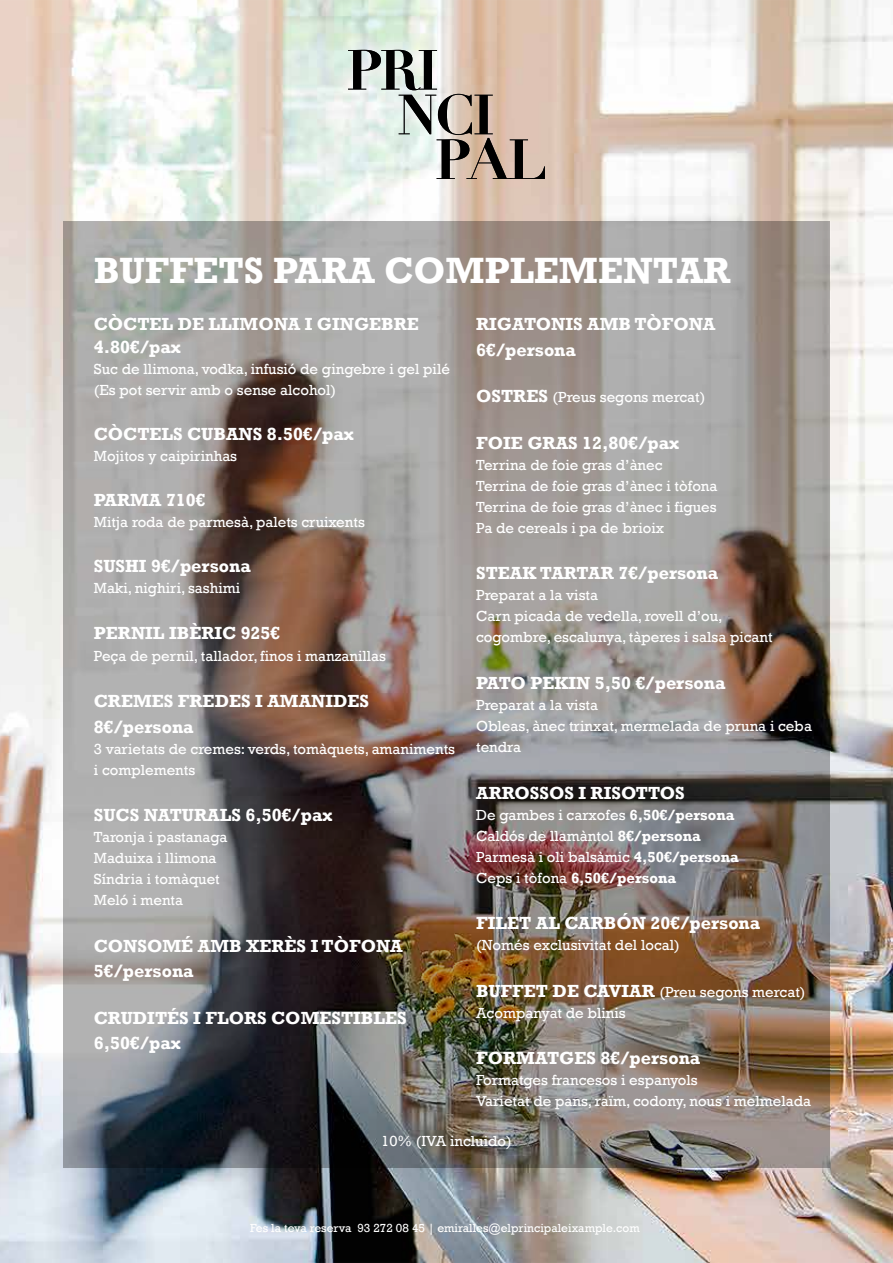
<style>
.page{position:relative;width:893px;height:1263px;background:#fff}
.page>*{position:absolute;margin:0;border:0;box-sizing:border-box;transform-origin:0 0}
.t1{font:700 37.5px "Rockwell";color:#fff}
.t2{font:700 18px/25.5px "Rockwell";color:#fff}
.t3{font:15px/21px "Rockwell";color:#fff}
.t4{font:12px "Rockwell";color:#fff}
.s1{font-weight:700;font-size:18px}
.s2{font-weight:700}
</style>
<div class="page">
<img style="left:0;top:0;width:893px;height:1263px">
<img style="left:63px;top:221px;width:767px;height:947px">
<svg style="left:348px;top:50px;width:197px;height:129px;background:#bdb5ac"></svg>
<h1 class="t1" style="left:94px;top:248px;width:638px">BUFFETS PARA COMPLEMENTAR</h1>
<p class="t2" style="left:94px;top:313px;width:327px;line-height:22.5px">CÒCTEL DE LLIMONA I GINGEBRE<br>4.80€/pax</p>
<p class="t3" style="left:94px;top:359px;width:358px">Suc de llimona, vodka, infusió de gingebre i gel pilé (Es pot servir amb o sense alcohol)</p>
<p class="t2" style="left:94px;top:421px;width:262px">CÒCTELS CUBANS 8.50€/pax</p>
<p class="t3" style="left:94px;top:446px;width:145px">Mojitos y caipirinhas</p>
<p class="t2" style="left:94px;top:487px;width:113px">PARMA 710€</p>
<p class="t3" style="left:94px;top:512px;width:272px">Mitja roda de parmesà, palets cruixents</p>
<p class="t2" style="left:94px;top:553px;width:159px">SUSHI 9€/persona</p>
<p class="t3" style="left:94px;top:578px;width:148px">Maki, nighiri, sashimi</p>
<p class="t2" style="left:94px;top:621px;width:188px">PERNIL IBÈRIC 925€</p>
<p class="t3" style="left:94px;top:645px;width:294px">Peça de pernil, tallador, finos i manzanillas</p>
<p class="t2" style="left:94px;top:688px;width:277px">CREMES FREDES I AMANIDES<br>8€/persona</p>
<p class="t3" style="left:94px;top:738px;width:363px">3 varietats de cremes: verds, tomàquets, amaniments i complements</p>
<p class="t2" style="left:94px;top:802px;width:240px">SUCS NATURALS 6,50€/pax</p>
<p class="t3" style="left:94px;top:827px;width:135px">Taronja i pastanaga<br>Maduixa i llimona<br>Síndria i tomàquet<br>Meló i menta</p>
<p class="t2" style="left:94px;top:933px;width:310px">CONSOMÉ AMB XERÈS I TÒFONA<br>5€/persona</p>
<p class="t2" style="left:94px;top:1005px;width:314px">CRUDITÉS I FLORS COMESTIBLES<br>6,50€/pax</p>
<p class="t2" style="left:476px;top:312px;width:241px">RIGATONIS AMB TÒFONA<br>6€/persona</p>
<p class="t3" style="left:476px;top:387px;width:231px"><span class="s1">OSTRES</span> (Preus segons mercat)</p>
<p class="t2" style="left:476px;top:430px;width:205px">FOIE GRAS 12,80€/pax</p>
<p class="t3" style="left:476px;top:455px;width:243px">Terrina de foie gras d’ànec<br>Terrina de foie gras d’ànec i tòfona<br>Terrina de foie gras d’ànec i figues<br>Pa de cereals i pa de brioix</p>
<p class="t2" style="left:476px;top:561px;width:244px">STEAK TARTAR 7€/persona</p>
<p class="t3" style="left:476px;top:585px;width:298px">Preparat a la vista<br>Carn picada de vedella, rovell d’ou, cogombre, escalunya, tàperes i salsa picant</p>
<p class="t2" style="left:476px;top:670px;width:251px">PATO PEKIN 5,50 €/persona</p>
<p class="t3" style="left:476px;top:695px;width:337px">Preparat a la vista<br>Obleas, ànec trinxat, mermelada de pruna i ceba tendra</p>
<p class="t2" style="left:476px;top:780px;width:210px">ARROSSOS I RISOTTOS</p>
<p class="t3" style="left:476px;top:804px;width:264px">De gambes i carxofes <span class="s2">6,50€/persona </span>Caldós de llamàntol <span class="s2">8€/persona </span>Parmesà i oli balsàmic <span class="s2">4,50€/persona </span>Ceps i tòfona <span class="s2">6,50€/persona</span></p>
<p class="t2" style="left:476px;top:910px;width:286px">FILET AL CARBÓN 20€/persona</p>
<p class="t3" style="left:476px;top:935px;width:205px">(Només exclusivitat del local)</p>
<p class="t3" style="left:476px;top:981px;width:331px"><span class="s1">BUFFET DE CAVIAR</span> (Preu segons mercat)<br>Acompanyat de blinis</p>
<p class="t2" style="left:476px;top:1045px;width:226px">FORMATGES 8€/persona</p>
<p class="t3" style="left:476px;top:1070px;width:336px">Formatges francesos i espanyols<br>Varietat de pans, raïm, codony, nous i melmelada</p>
<p class="t3" style="left:381px;top:1131px;width:132px">10% (IVA incluido)</p>
<p class="t4" style="left:250px;top:1221px;width:391px">Fes la teva reserva 93 272 08 45 | emiralles@elprincipaleixample.com</p>
</div>
